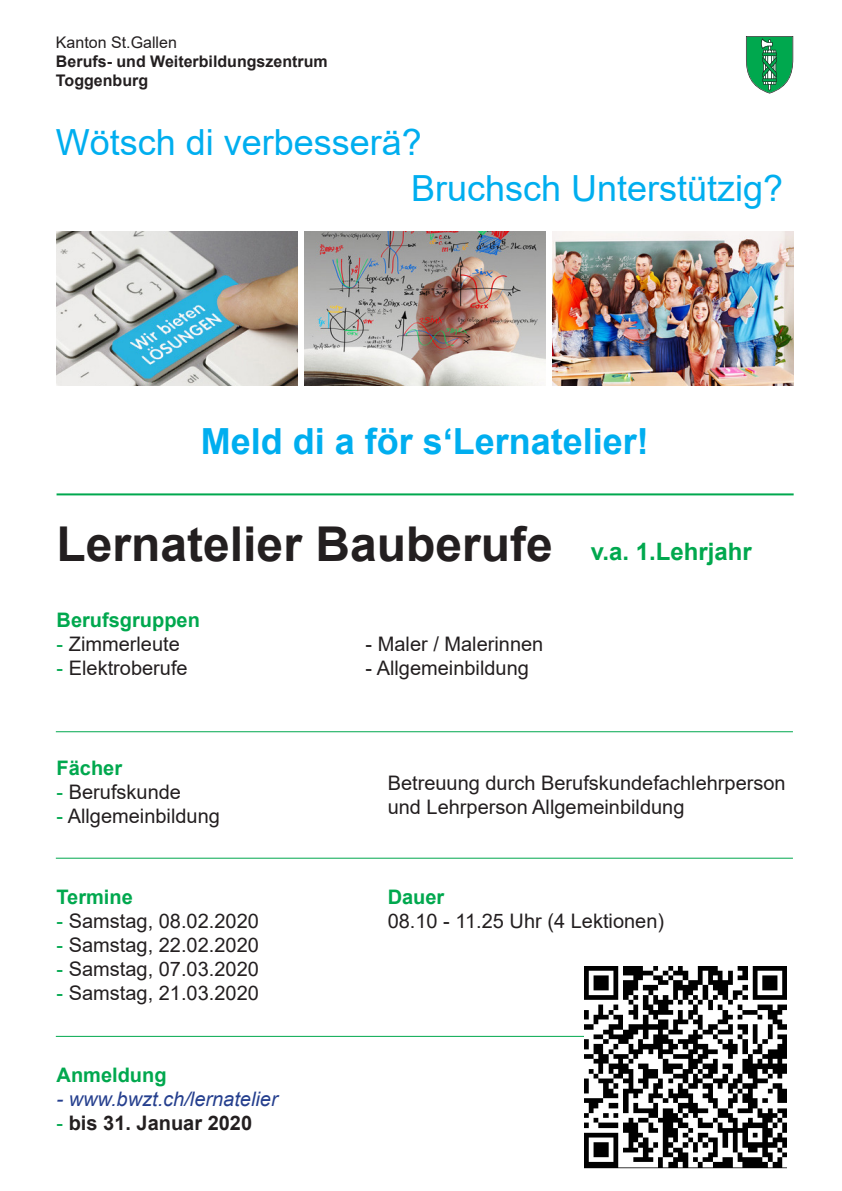
<style>
.page{position:relative;width:842px;height:1191px;background:#fff}
.page>*{position:absolute;margin:0;border:0;box-sizing:border-box;transform-origin:0 0}
.t1{font:700 48px "Arial";color:#231f20}
.t2{font:36px "Arial";color:#00aeef}
.t3{font:700 36px "Arial";color:#00aeef}
.t4{font:700 24px "Arial";color:#00a84e}
.t5{font:20px/24px "Arial";color:#231f20}
.t6{font:700 20px "Arial";color:#00a84e}
.t7{font:italic 20px "Arial";color:#253f8e}
.t8{font:700 20px "Arial";color:#231f20}
.t9{font:700 16px "Arial";color:#231f20}
.t10{font:16px "Arial";color:#231f20}
.s1{color:#00a84e}
.s2{font-weight:400;color:#00a84e}
</style>
<div class="page">
<svg style="left:746px;top:36px;width:47px;height:58px"></svg>
<img style="left:57px;top:232px;width:240px;height:154px">
<hr style="left:56px;top:731px;width:737px;height:1px;background:#00a84e">
<hr style="left:56px;top:857px;width:737px;height:1px;background:#00a84e">
<hr style="left:56px;top:1035px;width:569px;height:1px;background:#00a84e">
<hr style="left:57px;top:493px;width:737px;height:2px;background:#00a84e">
<img style="left:552px;top:232px;width:241px;height:154px">
<img style="left:305px;top:232px;width:241px;height:154px">
<img style="left:584px;top:966px;width:203px;height:202px">
<p class="t10" style="left:56px;top:31px;width:122px">Kanton St.Gallen</p>
<p class="t9" style="left:56px;top:50px;width:273px">Berufs- und Weiterbildungszentrum</p>
<p class="t9" style="left:56px;top:69px;width:94px">Toggenburg</p>
<p class="t2" style="left:56px;top:118px;width:368px">Wötsch di verbesserä?</p>
<p class="t2" style="left:411px;top:163px;width:374px">Bruchsch Unterstützig?</p>
<p class="t3" style="left:201px;top:416px;width:450px">Meld di a för s‘Lernatelier!</p>
<p class="t1" style="left:57px;top:510px;width:498px">Lernatelier Bauberufe</p>
<p class="t6" style="left:57px;top:605px;width:145px">Berufsgruppen</p>
<p class="t5" style="left:57px;top:631px;width:125px"><span class="s1">-</span> Zimmerleute</p>
<p class="t5" style="left:366px;top:631px;width:179px">- Maler / Malerinnen</p>
<p class="t5" style="left:57px;top:655px;width:133px"><span class="s1">-</span> Elektroberufe</p>
<p class="t5" style="left:366px;top:655px;width:165px">- Allgemeinbildung</p>
<p class="t4" style="left:591px;top:535px;width:162px">v.a. 1.Lehrjahr</p>
<p class="t6" style="left:57px;top:754px;width:67px">Fächer</p>
<p class="t5" style="left:57px;top:780px;width:126px"><span class="s1">-</span> Berufskunde</p>
<p class="t5" style="left:57px;top:804px;width:165px"><span class="s1">-</span> Allgemeinbildung</p>
<p class="t6" style="left:57px;top:882px;width:78px">Termine</p>
<p class="t5" style="left:57px;top:908px;width:204px"><span class="s1">-</span> Samstag, 08.02.2020</p>
<p class="t5" style="left:57px;top:932px;width:204px"><span class="s1">-</span> Samstag, 22.02.2020</p>
<p class="t5" style="left:57px;top:956px;width:204px"><span class="s1">-</span> Samstag, 07.03.2020</p>
<p class="t5" style="left:57px;top:980px;width:204px"><span class="s1">-</span> Samstag, 21.03.2020</p>
<p class="t6" style="left:57px;top:1061px;width:112px">Anmeldung</p>
<p class="t7" style="left:57px;top:1086px;width:223px">- www.bwzt.ch/lernatelier</p>
<p class="t8" style="left:57px;top:1109px;width:197px"><span class="s2">-</span> bis 31. Januar 2020</p>
<p class="t5" style="left:388px;top:771px;width:399px">Betreuung durch Berufskundefachlehrperson und Lehrperson Allgemeinbildung</p>
<p class="t6" style="left:388px;top:882px;width:58px">Dauer</p>
<p class="t5" style="left:388px;top:908px;width:278px">08.10 - 11.25 Uhr (4 Lektionen)</p>
</div>
